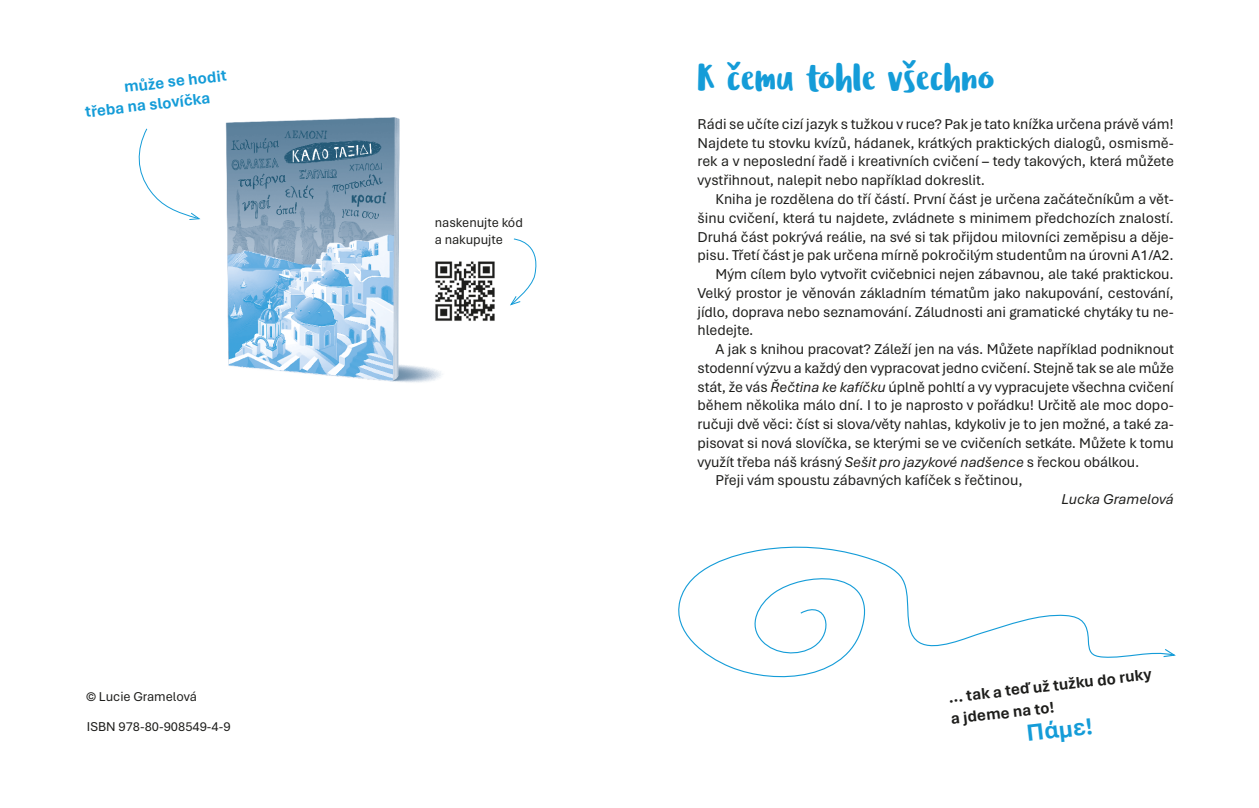
<style>
.page{position:relative;width:1259px;height:808px;background:#fff}
.page>*{position:absolute;margin:0;border:0;box-sizing:border-box;transform-origin:0 0}
.t1{font:39px "Ludicrous";color:#149cd8}
.t2{font:700 24.45px "Aptos";color:#149cd8}
.t3{font:700 16.35px/22.2px "Aptos";color:#1d1d1b}
.t4{font:700 16.35px/20.5px "Aptos";color:#149cd8}
.t5{font:15px/18.8px "Aptos";letter-spacing:-.005em;color:#1d1d1b;text-align:justify}
.t6{font:italic 15px "Aptos";color:#1d1d1b}
.t7{font:13.5px/16.5px "Aptos";color:#1d1d1b}
.s1{font-style:italic}
</style>
<div class="page">
<img style="left:225px;top:117px;width:216px;height:266px">
<svg style="left:678px;top:546px;width:484px;height:132px"></svg>
<svg style="left:1162px;top:649px;width:14px;height:9px"></svg>
<svg style="left:138px;top:128px;width:63px;height:92px"></svg>
<img style="left:428px;top:254px;width:67px;height:73px">
<svg style="left:510px;top:238px;width:27px;height:68px"></svg>
<p class="t4" style="left:82px;top:80px;width:146px;text-indent:41px;rotate:-6deg">může se hodit třeba na slovíčka</p>
<p class="t7" style="left:86px;top:688px;width:112px">© Lucie Gramelová</p>
<p class="t7" style="left:87px;top:718px;width:145px">ISBN 978-80-908549-4-9</p>
<p class="t7" style="left:435px;top:214px;width:90px">naskenujte kód a nakupujte</p>
<h1 class="t1" style="left:697px;top:50px;width:299px">K čemu tohle všechno</h1>
<p class="t5" style="left:697px;top:114px;width:478px">Rádi se učíte cizí jazyk s tužkou v ruce? Pak je tato knížka určena právě vám!<br>Najdete tu stovku kvízů, hádanek, krátkých praktických dialogů, osmismě&shy;rek a v neposlední řadě i kreativních cvičení – tedy takových, která můžete vystřihnout, nalepit nebo například dokreslit.</p>
<p class="t5" style="left:715px;top:189px;width:460px">Kniha je rozdělena do tří částí. První část je určena začátečníkům a vět-</p>
<p class="t5" style="left:697px;top:208px;width:478px">šinu cvičení, která tu najdete, zvládnete s minimem předchozích znalostí.</p>
<p class="t5" style="left:697px;top:227px;width:478px">Druhá část pokrývá reálie, na své si tak přijdou milovníci zeměpisu a děje-</p>
<p class="t5" style="left:697px;top:245px;width:478px">pisu. Třetí část je pak určena mírně pokročilým studentům na úrovni A1/A2.</p>
<p class="t5" style="left:715px;top:264px;width:460px">Mým cílem bylo vytvořit cvičebnici nejen zábavnou, ale také praktickou.</p>
<p class="t5" style="left:697px;top:283px;width:478px">Velký prostor je věnován základním tématům jako nakupování, cestování,</p>
<p class="t5" style="left:697px;top:302px;width:478px">jídlo, doprava nebo seznamování. Záludnosti ani gramatické chytáky tu ne-</p>
<p class="t5" style="left:697px;top:320px;width:57px">hledejte.</p>
<p class="t5" style="left:715px;top:339px;width:460px">A jak s knihou pracovat? Záleží jen na vás. Můžete například podniknout</p>
<p class="t5" style="left:697px;top:358px;width:478px">stodenní výzvu a každý den vypracovat jedno cvičení. Stejně tak se ale může</p>
<p class="t5" style="left:697px;top:377px;width:478px">stát, že vás <span class="s1">Řečtina ke kafíčku</span> úplně pohltí a vy vypracujete všechna cvičení</p>
<p class="t5" style="left:697px;top:395px;width:478px">během několika málo dní. I to je naprosto v pořádku! Určitě ale moc dopo-</p>
<p class="t5" style="left:697px;top:414px;width:478px">ručuji dvě věci: číst si slova/věty nahlas, kdykoliv je to jen možné, a také za-</p>
<p class="t5" style="left:697px;top:433px;width:478px">pisovat si nová slovíčka, se kterými se ve cvičeních setkáte. Můžete k tomu</p>
<p class="t5" style="left:697px;top:452px;width:443px">využít třeba náš krásný <span class="s1">Sešit pro jazykové nadšence</span> s řeckou obálkou.</p>
<p class="t5" style="left:715px;top:470px;width:309px">Přeji vám spoustu zábavných kafíček s řečtinou,</p>
<p class="t6" style="left:1061px;top:489px;width:114px">Lucka Gramelová</p>
<p class="t3" style="left:947px;top:685px;width:206px;rotate:-6deg">... tak a teď už tužku do ruky a jdeme na to!</p>
<h2 class="t2" style="left:1024px;top:717px;width:68px;rotate:-7deg">Πάμε!</h2>
</div>
